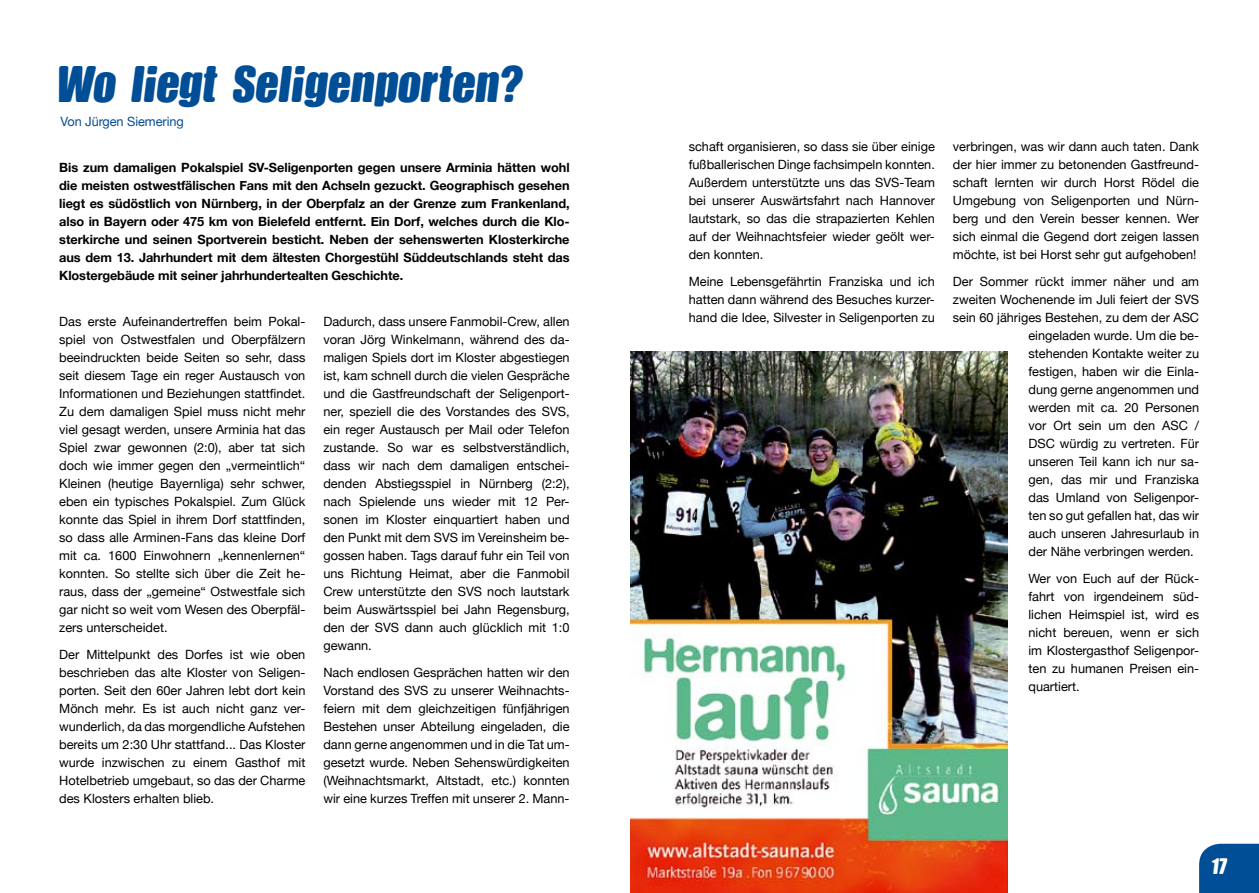
<style>
.page{position:relative;width:1259px;height:893px;background:#fff}
.page>*{position:absolute;margin:0;border:0;box-sizing:border-box;transform-origin:0 0}
.t1{font:48px "Arminia";letter-spacing:-.02em;color:#004e95}
.t2{font:21px "Arminia";color:#fff}
.t3{font:12.75px/18px "Helvetica Neue";color:#000;text-align:justify}
.t4{font:700 12.75px/18px "Helvetica Neue";letter-spacing:-.005em;color:#000;text-align:justify}
.t5{font:12.75px "Helvetica Neue";letter-spacing:-.005em;color:#004e95}
</style>
<div class="page">
<div style="left:1199px;top:844px;width:60px;height:49px;background:#004e95"></div>
<img style="left:631px;top:351px;width:376px;height:542px">
<h1 class="t1" style="left:59px;top:59px;width:466px">Wo liegt Seligenporten?</h1>
<p class="t5" style="left:60px;top:113px;width:125px">Von Jürgen Siemering</p>
<p class="t4" style="left:59px;top:158px;width:512px">Bis zum damaligen Pokalspiel SV-Seligenporten gegen unsere Arminia hätten wohl die meisten ostwestfälischen Fans mit den Achseln gezuckt. Geographisch gesehen liegt es südöstlich von Nürnberg, in der Oberpfalz an der Grenze zum Frankenland, also in Bayern oder 475 km von Bielefeld entfernt. Ein Dorf, welches durch die Klo&shy;sterkirche und seinen Sportverein besticht. Neben der sehenswerten Klosterkirche aus dem 13. Jahrhundert mit dem ältesten Chorgestühl Süddeutschlands steht das Klostergebäude mit seiner jahrhundertealten Geschichte.</p>
<p class="t3" style="left:59px;top:312px;width:248px">Das erste Aufeinandertreffen beim Pokal&shy;spiel von Ostwestfalen und Oberpfälzern beeindruckten beide Seiten so sehr, dass seit diesem Tage ein reger Austausch von Informationen und Beziehungen stattfindet.<br>Zu dem damaligen Spiel muss nicht mehr viel gesagt werden, unsere Arminia hat das Spiel zwar gewonnen (2:0), aber tat sich doch wie immer gegen den „vermeintlich“ Kleinen (heutige Bayernliga) sehr schwer, eben ein typisches Pokalspiel. Zum Glück konnte das Spiel in ihrem Dorf stattfinden, so dass alle Arminen-Fans das kleine Dorf mit ca. 1600 Einwohnern „kennenlernen“ konnten. So stellte sich über die Zeit he&shy;raus, dass der „gemeine“ Ostwestfale sich gar nicht so weit vom Wesen des Oberpfäl&shy;zers unterscheidet.</p>
<p class="t3" style="left:59px;top:645px;width:248px">Der Mittelpunkt des Dorfes ist wie oben beschrieben das alte Kloster von Seligen&shy;porten. Seit den 60er Jahren lebt dort kein Mönch mehr. Es ist auch nicht ganz ver&shy;wunderlich, da das morgendliche Aufstehen bereits um 2:30 Uhr stattfand... Das Kloster wurde inzwischen zu einem Gasthof mit Hotelbetrieb umgebaut, so das der Charme des Klosters erhalten blieb.</p>
<p class="t3" style="left:323px;top:312px;width:248px">Dadurch, dass unsere Fanmobil-Crew, allen voran Jörg Winkelmann, während des da&shy;maligen Spiels dort im Kloster abgestiegen ist, kam schnell durch die vielen Gespräche und die Gastfreundschaft der Seligenport&shy;ner, speziell die des Vorstandes des SVS, ein reger Austausch per Mail oder Telefon zustande. So war es selbstverständlich, dass wir nach dem damaligen entschei&shy;denden Abstiegsspiel in Nürnberg (2:2), nach Spielende uns wieder mit 12 Per&shy;sonen im Kloster einquartiert haben und den Punkt mit dem SVS im Vereinsheim be&shy;gossen haben. Tags darauf fuhr ein Teil von uns Richtung Heimat, aber die Fanmobil Crew unterstützte den SVS noch lautstark beim Auswärtsspiel bei Jahn Regensburg, den der SVS dann auch glücklich mit 1:0 gewann.</p>
<p class="t3" style="left:323px;top:663px;width:248px">Nach endlosen Gesprächen hatten wir den Vorstand des SVS zu unserer Weihnachts&shy;feiern mit dem gleichzeitigen fünfjährigen Bestehen unser Abteilung eingeladen, die dann gerne angenommen und in die Tat um&shy;gesetzt wurde. Neben Sehenswürdigkeiten (Weihnachtsmarkt, Altstadt, etc.) konnten wir eine kurzes Treffen mit unserer 2. Mann-</p>
<p class="t3" style="left:688px;top:137px;width:248px">schaft organisieren, so dass sie über einige fußballerischen Dinge fachsimpeln konnten.<br>Außerdem unterstützte uns das SVS-Team bei unserer Auswärtsfahrt nach Hannover lautstark, so das die strapazierten Kehlen auf der Weihnachtsfeier wieder geölt wer&shy;den konnten.</p>
<p class="t3" style="left:688px;top:272px;width:248px">Meine Lebensgefährtin Franziska und ich hatten dann während des Besuches kurzer&shy;hand die Idee, Silvester in Seligenporten zu</p>
<p class="t3" style="left:953px;top:137px;width:248px">verbringen, was wir dann auch taten. Dank der hier immer zu betonenden Gastfreund&shy;schaft lernten wir durch Horst Rödel die Umgebung von Seligenporten und Nürn&shy;berg und den Verein besser kennen. Wer sich einmal die Gegend dort zeigen lassen möchte, ist bei Horst sehr gut aufgehoben!</p>
<p class="t3" style="left:953px;top:272px;width:248px">Der Sommer rückt immer näher und am</p>
<p class="t3" style="left:953px;top:290px;width:248px">zweiten Wochenende im Juli feiert der SVS</p>
<p class="t3" style="left:953px;top:308px;width:248px">sein 60 jähriges Bestehen, zu dem der ASC</p>
<p class="t3" style="left:1028px;top:326px;width:172px">eingeladen wurde. Um die be-</p>
<p class="t3" style="left:1028px;top:344px;width:172px">stehenden Kontakte weiter zu</p>
<p class="t3" style="left:1028px;top:362px;width:172px">festigen, haben wir die Einla-</p>
<p class="t3" style="left:1028px;top:380px;width:172px">dung gerne angenommen und</p>
<p class="t3" style="left:1028px;top:398px;width:172px">werden mit ca. 20 Personen</p>
<p class="t3" style="left:1028px;top:416px;width:172px">vor Ort sein um den ASC /</p>
<p class="t3" style="left:1028px;top:434px;width:172px">DSC würdig zu vertreten. Für</p>
<p class="t3" style="left:1028px;top:452px;width:172px">unseren Teil kann ich nur sa-</p>
<p class="t3" style="left:1028px;top:470px;width:172px">gen, das mir und Franziska</p>
<p class="t3" style="left:1028px;top:488px;width:172px">das Umland von Seligenpor-</p>
<p class="t3" style="left:1028px;top:506px;width:172px">ten so gut gefallen hat, das wir</p>
<p class="t3" style="left:1028px;top:524px;width:172px">auch unseren Jahresurlaub in</p>
<p class="t3" style="left:1028px;top:542px;width:167px">der Nähe verbringen werden.</p>
<p class="t3" style="left:1028px;top:569px;width:172px">Wer von Euch auf der Rück&shy;fahrt von irgendeinem süd&shy;lichen Heimspiel ist, wird es nicht bereuen, wenn er sich im Klostergasthof Seligenpor&shy;ten zu humanen Preisen ein&shy;quartiert.</p>
<h2 class="t2" style="left:1212px;top:855px;width:17px">17</h2>
</div>
